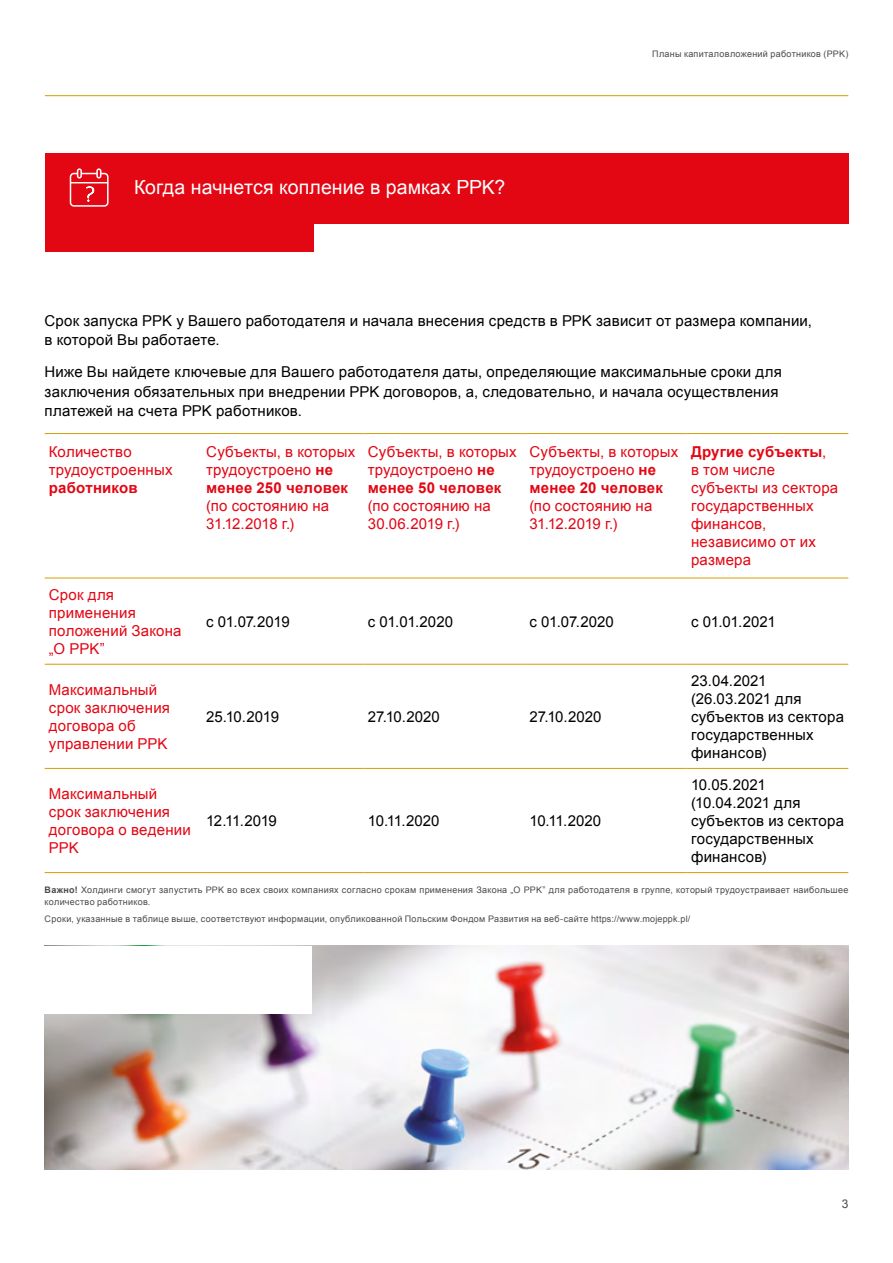
<style>
.page{position:relative;width:893px;height:1263px;background:#fff}
.page>*{position:absolute;margin:0;border:0;box-sizing:border-box;transform-origin:0 0}
.t1{font:19.5px "Arial";letter-spacing:.005em;color:#fff}
.t2{font:15px/18px "Arial";letter-spacing:.015em;color:#000}
.t3{font:15px/18px "Arial";letter-spacing:.015em;color:#e30613}
.t4{font:700 15px "Arial";letter-spacing:.01em;color:#e30613}
.t5{font:12px "Arial";color:#4a4a49}
.t6{font:9px/12px "Arial";letter-spacing:.03em;color:#4a4a49}
.s1{font-weight:700}
</style>
<div class="page">
<div style="left:45px;top:153px;width:803px;height:70px;background:#e30613"></div>
<div style="left:45px;top:198px;width:269px;height:54px;background:#e30613"></div>
<img style="left:45px;top:946px;width:803px;height:223px">
<div style="left:38px;top:946px;width:273px;height:67px;background:#fff"></div>
<hr style="left:45px;top:95px;width:803px;height:1px;background:#d39e00">
<hr style="left:45px;top:578px;width:157px;height:1px;background:#d39e00">
<hr style="left:202px;top:578px;width:162px;height:1px;background:#d39e00">
<hr style="left:364px;top:578px;width:161px;height:1px;background:#d39e00">
<hr style="left:525px;top:578px;width:162px;height:1px;background:#d39e00">
<hr style="left:687px;top:578px;width:161px;height:1px;background:#d39e00">
<hr style="left:45px;top:664px;width:157px;height:1px;background:#d39e00">
<hr style="left:202px;top:664px;width:162px;height:1px;background:#d39e00">
<hr style="left:364px;top:664px;width:161px;height:1px;background:#d39e00">
<hr style="left:525px;top:664px;width:162px;height:1px;background:#d39e00">
<hr style="left:687px;top:664px;width:161px;height:1px;background:#d39e00">
<hr style="left:45px;top:768px;width:157px;height:1px;background:#d39e00">
<hr style="left:202px;top:768px;width:162px;height:1px;background:#d39e00">
<hr style="left:364px;top:768px;width:161px;height:1px;background:#d39e00">
<hr style="left:525px;top:768px;width:162px;height:1px;background:#d39e00">
<hr style="left:687px;top:768px;width:161px;height:1px;background:#d39e00">
<hr style="left:45px;top:433px;width:157px;height:1px;background:#d39e00">
<hr style="left:202px;top:433px;width:162px;height:1px;background:#d39e00">
<hr style="left:364px;top:433px;width:161px;height:1px;background:#d39e00">
<hr style="left:525px;top:433px;width:162px;height:1px;background:#d39e00">
<hr style="left:687px;top:433px;width:161px;height:1px;background:#d39e00">
<hr style="left:45px;top:872px;width:157px;height:1px;background:#d39e00">
<hr style="left:202px;top:872px;width:162px;height:1px;background:#d39e00">
<hr style="left:364px;top:872px;width:161px;height:1px;background:#d39e00">
<hr style="left:525px;top:872px;width:162px;height:1px;background:#d39e00">
<hr style="left:687px;top:872px;width:161px;height:1px;background:#d39e00">
<svg style="left:70px;top:168px;width:39px;height:39px"></svg>
<h1 class="t1" style="left:134px;top:175px;width:372px">Когда начнется копление в рамках PPK?</h1>
<p class="t6" style="left:652px;top:47px;width:198px">Планы капиталовложений работников (PPK)</p>
<p class="t2" style="left:45px;top:311px;width:769px;line-height:19.5px">Срок запуска PPK у Вашего работодателя и начала внесения средств в PPK зависит от размера компании, в которой Вы работаете.</p>
<p class="t2" style="left:45px;top:362px;width:739px;line-height:19.5px">Ниже Вы найдете ключевые для Вашего работодателя даты, определяющие максимальные сроки для заключения обязательных при внедрении PPK договоров, а, следовательно, и начала осуществления платежей на счета PPK работников.</p>
<p class="t3" style="left:49px;top:443px;width:125px">Количество трудоустроенных</p>
<p class="t4" style="left:49px;top:478px;width:90px">работников</p>
<p class="t3" style="left:206px;top:443px;width:150px">Субъекты, в которых трудоустроено <span class="s1">не менее 250 человек</span></p>
<p class="t3" style="left:206px;top:497px;width:125px">(по состоянию на<br>31.12.2018 г.)</p>
<p class="t3" style="left:368px;top:443px;width:150px">Субъекты, в которых трудоустроено <span class="s1">не менее 50 человек</span></p>
<p class="t3" style="left:368px;top:497px;width:125px">(по состоянию на<br>30.06.2019 г.)</p>
<p class="t3" style="left:529px;top:443px;width:150px">Субъекты, в которых трудоустроено <span class="s1">не менее 20 человек</span></p>
<p class="t3" style="left:529px;top:497px;width:125px">(по состоянию на<br>31.12.2019 г.)</p>
<p class="t3" style="left:691px;top:443px;width:149px"><span class="s1">Другие субъекты</span>,<br>в том числе субъекты из сектора государственных финансов, независимо от их размера</p>
<p class="t3" style="left:49px;top:585px;width:134px">Срок для применения положений Закона „О PPK”</p>
<p class="t3" style="left:49px;top:681px;width:123px">Максимальный срок заключения договора об управлении PPK</p>
<p class="t2" style="left:206px;top:612px;width:85px">с 01.07.2019</p>
<p class="t2" style="left:368px;top:612px;width:87px">с 01.01.2020</p>
<p class="t2" style="left:529px;top:612px;width:86px">с 01.07.2020</p>
<p class="t2" style="left:691px;top:612px;width:86px">с 01.01.2021</p>
<p class="t2" style="left:206px;top:708px;width:74px">25.10.2019</p>
<p class="t2" style="left:368px;top:708px;width:74px">27.10.2020</p>
<p class="t2" style="left:529px;top:708px;width:74px">27.10.2020</p>
<p class="t2" style="left:691px;top:672px;width:154px">23.04.2021 (26.03.2021 для субъектов из сектора государственных финансов)</p>
<p class="t2" style="left:691px;top:776px;width:154px">10.05.2021 (10.04.2021 для субъектов из сектора государственных финансов)</p>
<p class="t6" style="left:45px;top:884px;width:805px"><span class="s1">Важно!</span> Холдинги смогут запустить PPK во всех своих компаниях согласно срокам применения Закона „О PPK” для работодателя в группе, который трудоустраивает наибольшее количество работников.</p>
<p class="t6" style="left:45px;top:912px;width:647px">Сроки, указанные в таблице выше, соответствуют информации, опубликованной Польским Фондом Развития на веб-сайте https://www.mojeppk.pl/</p>
<p class="t3" style="left:49px;top:785px;width:143px">Максимальный срок заключения договора о ведении<br>PPK</p>
<p class="t2" style="left:206px;top:812px;width:72px">12.11.2019</p>
<p class="t2" style="left:368px;top:812px;width:73px">10.11.2020</p>
<p class="t2" style="left:529px;top:812px;width:73px">10.11.2020</p>
<p class="t5" style="left:842px;top:1196px;width:8px">3</p>
</div>
